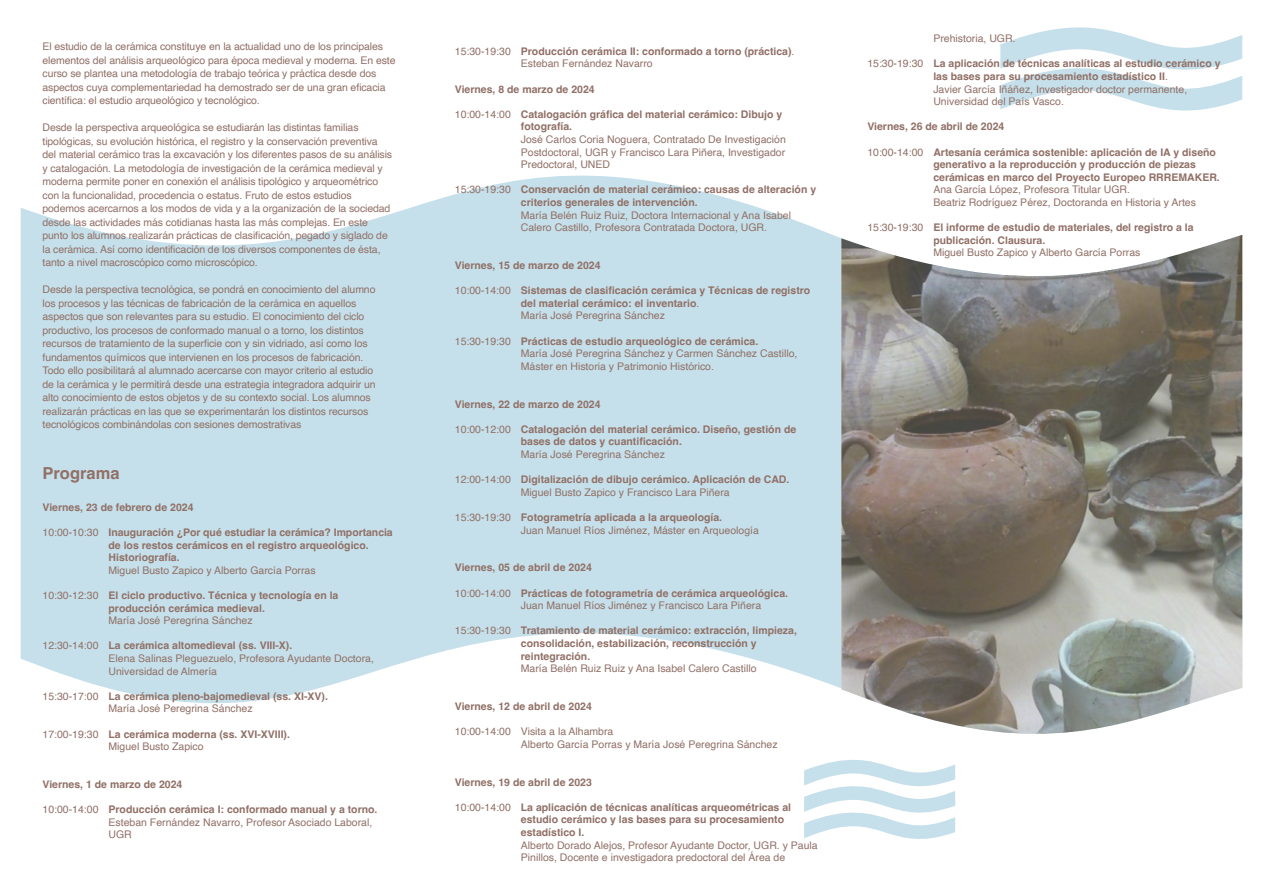
<style>
.page{position:relative;width:1263px;height:893px;background:#fff}
.page>*{position:absolute;margin:0;border:0;box-sizing:border-box;transform-origin:0 0}
.introducción{font:700 16.5px "Helvetica";color:#917067}
.Programa_Tabulaciones{font:700 10.5px/12.6px "Helvetica";color:#917067}
.introducción-2{font:10.5px/13.5px "Helvetica";letter-spacing:-.01em;color:#917067}
.Programa_Tabulaciones-2{font:10.5px/12.6px "Helvetica";color:#917067}
.s1{font-weight:400}
</style>
<div class="page">
<svg style="left:1000px;top:27px;width:242px;height:84px"></svg>
<svg style="left:804px;top:759px;width:151px;height:80px"></svg>
<svg style="left:21px;top:175px;width:820px;height:529px;background:#cde4ec"></svg>
<img style="left:841px;top:235px;width:401px;height:499px">
<p class="introducción-2" style="left:43px;top:40px;width:354px">El estudio de la cerámica constituye en la actualidad uno de los principales elementos del análisis arqueológico para época medieval y moderna. En este curso se plantea una metodología de trabajo teórica y práctica desde dos aspectos cuya complementariedad ha demostrado ser de una gran eficacia científica: el estudio arqueológico y tecnológico.</p>
<p class="introducción-2" style="left:43px;top:121px;width:351px">Desde la perspectiva arqueológica se estudiarán las distintas familias tipológicas, su evolución histórica, el registro y la conservación preventiva del material cerámico tras la excavación y los diferentes pasos de su análisis y catalogación. La metodología de investigación de la cerámica medieval y moderna permite poner en conexión el análisis tipológico y arqueométrico con la funcionalidad, procedencia o estatus. Fruto de estos estudios podemos acercarnos a los modos de vida y a la organización de la sociedad desde las actividades más cotidianas hasta las más complejas. En este punto los alumnos realizarán prácticas de clasificación, pegado y siglado de la cerámica. Así como identificación de los diversos componentes de ésta, tanto a nivel macroscópico como microscópico.</p>
<p class="introducción-2" style="left:43px;top:283px;width:335px">Desde la perspectiva tecnológica, se pondrá en conocimiento del alumno los procesos y las técnicas de fabricación de la cerámica en aquellos aspectos que son relevantes para su estudio. El conocimiento del ciclo productivo, los procesos de conformado manual o a torno, los distintos recursos de tratamiento de la superficie con y sin vidriado, así como los fundamentos químicos que intervienen en los procesos de fabricación.<br>Todo ello posibilitará al alumnado acercarse con mayor criterio al estudio de la cerámica y le permitirá desde una estrategia integradora adquirir un alto conocimiento de estos objetos y de su contexto social. Los alumnos realizarán prácticas en las que se experimentarán los distintos recursos tecnológicos combinándolas con sesiones demostrativas</p>
<p class="introducción" style="left:43px;top:464px;width:79px">Programa</p>
<p class="Programa_Tabulaciones" style="left:43px;top:502px;width:152px">Viernes, 23 de febrero de 2024</p>
<p class="Programa_Tabulaciones" style="left:109px;top:527px;width:286px;text-indent:-66px"><span class="s1">10:00-10:30</span> Inauguración ¿Por qué estudiar la cerámica? Importancia de los restos cerámicos en el registro arqueológico.<br>Historiografía.</p>
<p class="Programa_Tabulaciones-2" style="left:109px;top:564px;width:209px">Miguel Busto Zapico y Alberto García Porras</p>
<p class="Programa_Tabulaciones" style="left:109px;top:590px;width:231px;text-indent:-66px"><span class="s1">10:30-12:30</span> El ciclo productivo. Técnica y tecnología en la producción cerámica medieval.</p>
<p class="Programa_Tabulaciones-2" style="left:109px;top:614px;width:146px">María José Peregrina Sánchez</p>
<p class="Programa_Tabulaciones" style="left:43px;top:641px;width:251px"><span class="s1">12:30-14:00</span> La cerámica altomedieval (ss. VIII-X).</p>
<p class="Programa_Tabulaciones-2" style="left:109px;top:652px;width:267px">Elena Salinas Pleguezuelo, Profesora Ayudante Doctora,<br>Universidad de Almería</p>
<p class="Programa_Tabulaciones" style="left:43px;top:691px;width:287px"><span class="s1">15:30-17:00</span> La cerámica pleno-bajomedieval (ss. XI-XV).</p>
<p class="Programa_Tabulaciones-2" style="left:109px;top:703px;width:146px">María José Peregrina Sánchez</p>
<p class="Programa_Tabulaciones" style="left:43px;top:729px;width:249px"><span class="s1">17:00-19:30</span> La cerámica moderna (ss. XVI-XVIII).</p>
<p class="Programa_Tabulaciones-2" style="left:109px;top:740px;width:97px">Miguel Busto Zapico</p>
<p class="Programa_Tabulaciones" style="left:43px;top:779px;width:141px">Viernes, 1 de marzo de 2024</p>
<p class="Programa_Tabulaciones" style="left:43px;top:804px;width:336px"><span class="s1">10:00-14:00</span> Producción cerámica I: conformado manual y a torno.</p>
<p class="Programa_Tabulaciones-2" style="left:109px;top:816px;width:265px">Esteban Fernández Navarro, Profesor Asociado Laboral,<br>UGR</p>
<p class="Programa_Tabulaciones" style="left:455px;top:46px;width:341px"><span class="s1">15:30-19:30</span> Producción cerámica II: conformado a torno (práctica)<span class="s1">.</span></p>
<p class="Programa_Tabulaciones-2" style="left:521px;top:58px;width:133px">Esteban Fernández Navarro</p>
<p class="Programa_Tabulaciones" style="left:455px;top:84px;width:141px">Viernes, 8 de marzo de 2024</p>
<p class="Programa_Tabulaciones" style="left:521px;top:109px;width:263px;text-indent:-66px"><span class="s1">10:00-14:00</span> Catalogación gráfica del material cerámico: Dibujo y fotografía.</p>
<p class="Programa_Tabulaciones-2" style="left:521px;top:133px;width:266px;text-align:justify">José Carlos Coria Noguera, Contratado De Investigación Postdoctoral, UGR y Francisco Lara Piñera, Investigador Predoctoral, UNED</p>
<p class="Programa_Tabulaciones" style="left:521px;top:184px;width:297px;text-indent:-66px"><span class="s1">15:30-19:30</span> Conservación de material cerámico: causas de alteración y criterios generales de intervención.</p>
<p class="Programa_Tabulaciones-2" style="left:521px;top:209px;width:272px">María Belén Ruiz Ruiz, Doctora Internacional y Ana Isabel<br>Calero Castillo, Profesora Contratada Doctora, UGR.</p>
<p class="Programa_Tabulaciones" style="left:455px;top:260px;width:147px">Viernes, 15 de marzo de 2024</p>
<p class="Programa_Tabulaciones" style="left:521px;top:285px;width:291px;text-indent:-66px"><span class="s1">10:00-14:00</span> Sistemas de clasificación cerámica y Técnicas de registro del material cerámico: el inventario<span class="s1">.</span></p>
<p class="Programa_Tabulaciones-2" style="left:521px;top:310px;width:146px">María José Peregrina Sánchez</p>
<p class="Programa_Tabulaciones" style="left:455px;top:336px;width:305px"><span class="s1">15:30-19:30</span> Prácticas de estudio arqueológico de cerámica.</p>
<p class="Programa_Tabulaciones-2" style="left:521px;top:347px;width:278px">María José Peregrina Sánchez y Carmen Sánchez Castillo,<br>Máster en Historia y Patrimonio Histórico.</p>
<p class="Programa_Tabulaciones" style="left:455px;top:399px;width:147px">Viernes, 22 de marzo de 2024</p>
<p class="Programa_Tabulaciones" style="left:521px;top:424px;width:277px;text-indent:-66px"><span class="s1">10:00-12:00</span> Catalogación del material cerámico. Diseño, gestión de bases de datos y cuantificación.</p>
<p class="Programa_Tabulaciones-2" style="left:521px;top:448px;width:146px">María José Peregrina Sánchez</p>
<p class="Programa_Tabulaciones" style="left:455px;top:474px;width:336px"><span class="s1">12:00-14:00</span> Digitalización de dibujo cerámico. Aplicación de CAD.</p>
<p class="Programa_Tabulaciones-2" style="left:521px;top:486px;width:210px">Miguel Busto Zapico y Francisco Lara Piñera</p>
<p class="Programa_Tabulaciones" style="left:455px;top:512px;width:269px"><span class="s1">15:30-19:30</span> Fotogrametría aplicada a la arqueología.</p>
<p class="Programa_Tabulaciones-2" style="left:521px;top:524px;width:240px">Juan Manuel Ríos Jiménez, Máster en Arqueología</p>
<p class="Programa_Tabulaciones" style="left:455px;top:562px;width:138px">Viernes, 05 de abril de 2024</p>
<p class="Programa_Tabulaciones" style="left:455px;top:588px;width:335px"><span class="s1">10:00-14:00</span> Prácticas de fotogrametría de cerámica arqueológica.</p>
<p class="Programa_Tabulaciones-2" style="left:521px;top:599px;width:242px">Juan Manuel Ríos Jiménez y Francisco Lara Piñera</p>
<p class="Programa_Tabulaciones" style="left:455px;top:625px;width:344px"><span class="s1">15:30-19:30</span> Tratamiento de material cerámico: extracción, limpieza,</p>
<p class="Programa_Tabulaciones" style="left:521px;top:638px;width:237px">consolidación, estabilización, reconstrucción y reintegración.</p>
<p class="Programa_Tabulaciones-2" style="left:521px;top:662px;width:237px">María Belén Ruiz Ruiz y Ana Isabel Calero Castillo</p>
<p class="Programa_Tabulaciones" style="left:455px;top:701px;width:138px">Viernes, 12 de abril de 2024</p>
<p class="Programa_Tabulaciones-2" style="left:455px;top:725px;width:160px">10:00-14:00 Visita a la Alhambra</p>
<p class="Programa_Tabulaciones-2" style="left:521px;top:738px;width:258px">Alberto García Porras y María José Peregrina Sánchez</p>
<p class="Programa_Tabulaciones" style="left:455px;top:777px;width:138px">Viernes, 19 de abril de 2023</p>
<p class="Programa_Tabulaciones" style="left:455px;top:802px;width:338px"><span class="s1">10:00-14:00</span> La aplicación de técnicas analíticas arqueométricas al</p>
<p class="Programa_Tabulaciones" style="left:521px;top:814px;width:265px">estudio cerámico y las bases para su procesamiento estadístico I.</p>
<p class="Programa_Tabulaciones-2" style="left:521px;top:839px;width:298px">Alberto Dorado Alejos, Profesor Ayudante Doctor, UGR. y Paula<br>Pinillos, Docente e investigadora predoctoral del Área de</p>
<p class="Programa_Tabulaciones-2" style="left:933px;top:32px;width:84px">Prehistoria, UGR.</p>
<p class="Programa_Tabulaciones" style="left:933px;top:58px;width:289px;text-indent:-66px"><span class="s1">15:30-19:30</span> La aplicación de técnicas analíticas al estudio cerámico y las bases para su procesamiento estadístico II<span class="s1">.</span></p>
<p class="Programa_Tabulaciones-2" style="left:933px;top:83px;width:255px">Javier García Iñáñez, Investigador doctor permanente,<br>Universidad del País Vasco.</p>
<p class="Programa_Tabulaciones" style="left:867px;top:121px;width:138px">Viernes, 26 de abril de 2024</p>
<p class="Programa_Tabulaciones" style="left:933px;top:147px;width:288px;text-indent:-66px"><span class="s1">10:00-14:00</span> Artesanía cerámica sostenible: aplicación de IA y diseño generativo a la reproducción y producción de piezas cerámicas en marco del Proyecto Europeo RRREMAKER.</p>
<p class="Programa_Tabulaciones-2" style="left:933px;top:184px;width:198px">Ana García López, Profesora Titular UGR.</p>
<p class="Programa_Tabulaciones-2" style="left:933px;top:196px;width:264px">Beatriz Rodríguez Pérez, Doctoranda en Historia y Artes</p>
<p class="Programa_Tabulaciones" style="left:933px;top:222px;width:262px;text-indent:-66px"><span class="s1">15:30-19:30</span> El informe de estudio de materiales, del registro a la publicación. Clausura.</p>
<p class="Programa_Tabulaciones-2" style="left:933px;top:247px;width:209px">Miguel Busto Zapico y Alberto García Porras</p>
</div>
